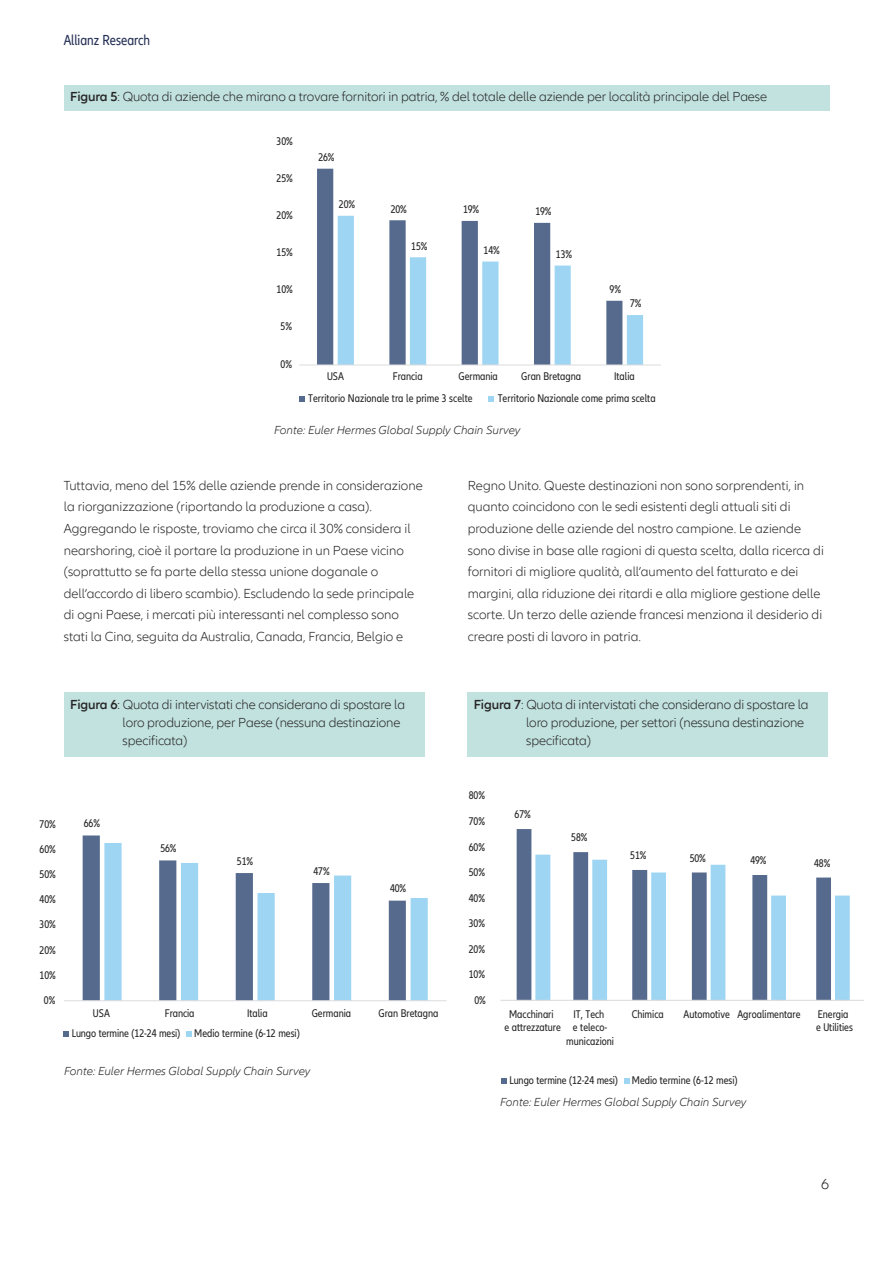
<style>
.page{position:relative;width:893px;height:1263px;background:#fff}
.page>*{position:absolute;margin:0;border:0;box-sizing:border-box;transform-origin:0 0}
.t1{font:condensed 15px "Allianz Neo";color:#263056}
.t2{font:300 15px "Allianz Neo";color:#272526}
.t3{font:300 13.5px/21.6px "Allianz Neo";color:#272526}
.t4{font:italic 300 12px "Allianz Neo";color:#272526}
.t5{font:condensed 11.55px/14px "Allianz Neo";color:#262526;text-align:center}
.s1{font-weight:600}
</style>
<div class="page">
<div style="left:64px;top:85px;width:765px;height:26px;background:#c1e2df"></div>
<svg style="left:299px;top:396px;width:6px;height:6px"></svg>
<svg style="left:488px;top:396px;width:5px;height:6px"></svg>
<svg style="left:317px;top:169px;width:37px;height:196px;fill:#566a8d"></svg>
<svg style="left:338px;top:216px;width:305px;height:149px"></svg>
<hr style="left:299px;top:365px;width:362px;height:1px;background:#dbdcdd">
<div style="left:64px;top:692px;width:361px;height:65px;background:#c1e2df"></div>
<div style="left:83px;top:835px;width:17px;height:165px;background:#566a8d"></div>
<svg style="left:104px;top:843px;width:324px;height:157px"></svg>
<hr style="left:64px;top:1000px;width:382px;height:1px;background:#dbdcdd">
<svg style="left:63px;top:1031px;width:6px;height:6px"></svg>
<svg style="left:186px;top:1031px;width:6px;height:6px"></svg>
<div style="left:468px;top:692px;width:360px;height:65px;background:#c1e2df"></div>
<svg style="left:517px;top:829px;width:72px;height:171px;fill:#566a8d"></svg>
<svg style="left:535px;top:855px;width:315px;height:145px"></svg>
<hr style="left:500px;top:1000px;width:364px;height:1px;background:#dbdcdd">
<svg style="left:501px;top:1078px;width:6px;height:5px"></svg>
<svg style="left:624px;top:1078px;width:5px;height:5px"></svg>
<p class="t1" style="left:64px;top:31px;width:88px">Allianz Research</p>
<p class="t3" style="left:70px;top:86px;width:698px"><span class="s1">Figura 5</span>: Quota di aziende che mirano a trovare fornitori in patria, % del totale delle aziende per località principale del Paese</p>
<p class="t5" style="left:277px;top:135px;width:18px">30%</p>
<p class="t5" style="left:277px;top:172px;width:18px">25%</p>
<p class="t5" style="left:277px;top:209px;width:18px">20%</p>
<p class="t5" style="left:277px;top:246px;width:18px">15%</p>
<p class="t5" style="left:277px;top:283px;width:18px">10%</p>
<p class="t5" style="left:281px;top:320px;width:13px">5%</p>
<p class="t5" style="left:281px;top:358px;width:13px">0%</p>
<p class="t5" style="left:318px;top:151px;width:18px">26%</p>
<p class="t5" style="left:339px;top:198px;width:18px">20%</p>
<p class="t5" style="left:391px;top:203px;width:18px">20%</p>
<p class="t5" style="left:463px;top:203px;width:18px">19%</p>
<p class="t5" style="left:535px;top:205px;width:18px">19%</p>
<p class="t5" style="left:411px;top:240px;width:18px">15%</p>
<p class="t5" style="left:484px;top:244px;width:18px">14%</p>
<p class="t5" style="left:556px;top:248px;width:18px">13%</p>
<p class="t5" style="left:610px;top:283px;width:13px">9%</p>
<p class="t5" style="left:630px;top:297px;width:13px">7%</p>
<p class="t5" style="left:327px;top:370px;width:18px">USA</p>
<p class="t5" style="left:393px;top:370px;width:31px">Francia</p>
<p class="t5" style="left:459px;top:370px;width:41px">Germania</p>
<p class="t5" style="left:521px;top:370px;width:61px">Gran Bretagna</p>
<p class="t5" style="left:614px;top:370px;width:22px">Italia</p>
<p class="t5" style="left:308px;top:392px;width:166px">Territorio Nazionale tra le prime 3 scelte</p>
<p class="t5" style="left:498px;top:392px;width:159px">Territorio Nazionale come prima scelta</p>
<p class="t4" style="left:274px;top:423px;width:248px">Fonte: Euler Hermes Global Supply Chain Survey</p>
<p class="t3" style="left:64px;top:474px;width:361px">Tuttavia, meno del 15% delle aziende prende in considerazione la riorganizzazione (riportando la produzione a casa).<br>Aggregando le risposte, troviamo che circa il 30% considera il nearshoring, cioè il portare la produzione in un Paese vicino (soprattutto se fa parte della stessa unione doganale o dell’accordo di libero scambio). Escludendo la sede principale di ogni Paese, i mercati più interessanti nel complesso sono stati la Cina, seguita da Australia, Canada, Francia, Belgio e</p>
<p class="t3" style="left:468px;top:474px;width:358px">Regno Unito. Queste destinazioni non sono sorprendenti, in quanto coincidono con le sedi esistenti degli attuali siti di produzione delle aziende del nostro campione. Le aziende sono divise in base alle ragioni di questa scelta, dalla ricerca di fornitori di migliore qualità, all’aumento del fatturato e dei margini, alla riduzione dei ritardi e alla migliore gestione delle scorte. Un terzo delle aziende francesi menziona il desiderio di creare posti di lavoro in patria.</p>
<p class="t3" style="left:123px;top:695px;width:284px;line-height:18px;text-indent:-52px"><span class="s1">Figura 6</span>: Quota di intervistati che considerano di spostare la loro produzione, per Paese (nessuna destinazione specificata)</p>
<p class="t3" style="left:526px;top:695px;width:284px;line-height:18px;text-indent:-52px"><span class="s1">Figura 7</span>: Quota di intervistati che considerano di spostare la loro produzione, per settori (nessuna destinazione specificata)</p>
<p class="t5" style="left:469px;top:789px;width:18px">80%</p>
<p class="t5" style="left:39px;top:818px;width:18px">70%</p>
<p class="t5" style="left:84px;top:817px;width:18px">66%</p>
<p class="t5" style="left:469px;top:815px;width:18px">70%</p>
<p class="t5" style="left:515px;top:808px;width:18px">67%</p>
<p class="t5" style="left:39px;top:843px;width:18px">60%</p>
<p class="t5" style="left:39px;top:868px;width:18px">50%</p>
<p class="t5" style="left:160px;top:842px;width:18px">56%</p>
<p class="t5" style="left:237px;top:855px;width:18px">51%</p>
<p class="t5" style="left:313px;top:865px;width:18px">47%</p>
<p class="t5" style="left:469px;top:840px;width:18px">60%</p>
<p class="t5" style="left:469px;top:866px;width:18px">50%</p>
<p class="t5" style="left:571px;top:831px;width:18px">58%</p>
<p class="t5" style="left:630px;top:849px;width:18px">51%</p>
<p class="t5" style="left:690px;top:852px;width:18px">50%</p>
<p class="t5" style="left:750px;top:854px;width:18px">49%</p>
<p class="t5" style="left:814px;top:857px;width:18px">48%</p>
<p class="t5" style="left:39px;top:893px;width:18px">40%</p>
<p class="t5" style="left:390px;top:882px;width:18px">40%</p>
<p class="t5" style="left:469px;top:892px;width:18px">40%</p>
<p class="t5" style="left:39px;top:918px;width:18px">30%</p>
<p class="t5" style="left:469px;top:917px;width:18px">30%</p>
<p class="t5" style="left:39px;top:943px;width:18px">20%</p>
<p class="t5" style="left:469px;top:943px;width:18px">20%</p>
<p class="t5" style="left:39px;top:968px;width:18px">10%</p>
<p class="t5" style="left:469px;top:968px;width:18px">10%</p>
<p class="t5" style="left:44px;top:994px;width:13px">0%</p>
<p class="t5" style="left:474px;top:994px;width:13px">0%</p>
<p class="t5" style="left:93px;top:1007px;width:18px">USA</p>
<p class="t5" style="left:165px;top:1007px;width:31px">Francia</p>
<p class="t5" style="left:247px;top:1007px;width:22px">Italia</p>
<p class="t5" style="left:312px;top:1007px;width:41px">Germania</p>
<p class="t5" style="left:379px;top:1007px;width:61px">Gran Bretagna</p>
<p class="t5" style="left:72px;top:1027px;width:230px">Lungo termine (12-24 mesi) Medio termine (6-12 mesi)</p>
<p class="t5" style="left:504px;top:1007px;width:58px">Macchinari<br>e attrezzature</p>
<p class="t5" style="left:566px;top:1007px;width:49px">IT, Tech<br>e teleco&shy;municazioni</p>
<p class="t5" style="left:632px;top:1007px;width:34px">Chimica</p>
<p class="t5" style="left:683px;top:1007px;width:118px">Automotive Agroalimentare</p>
<p class="t5" style="left:816px;top:1007px;width:38px;text-align:left">Energia e Utilities</p>
<p class="t4" style="left:64px;top:1063px;width:248px">Fonte: Euler Hermes Global Supply Chain Survey</p>
<p class="t5" style="left:509px;top:1073px;width:230px">Lungo termine (12-24 mesi) Medio termine (6-12 mesi)</p>
<p class="t4" style="left:500px;top:1095px;width:248px">Fonte: Euler Hermes Global Supply Chain Survey</p>
<p class="t2" style="left:821px;top:1175px;width:10px">6</p>
</div>
